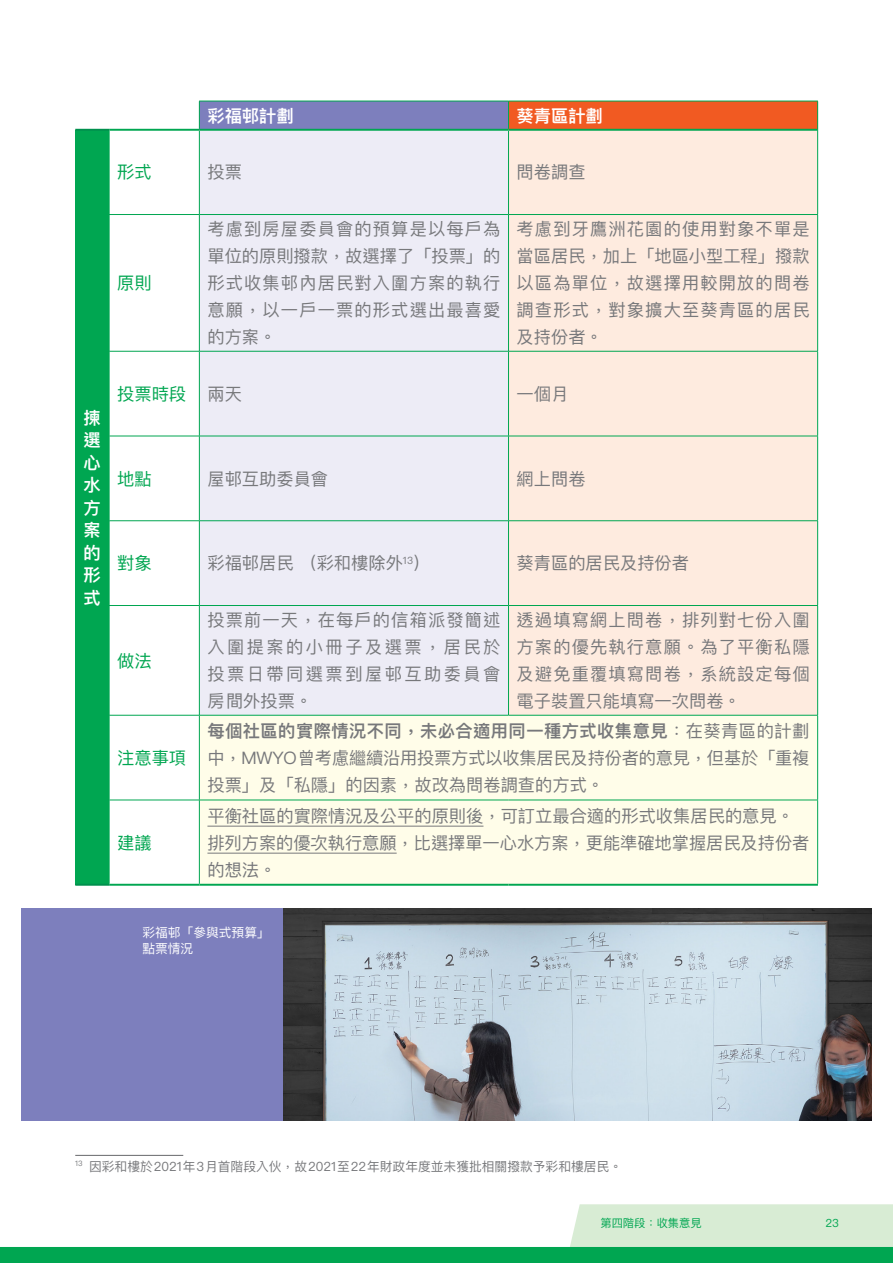
<style>
.page{position:relative;width:893px;height:1263px;background:#fff}
.page>*{position:absolute;margin:0;border:0;box-sizing:border-box;transform-origin:0 0}
.t1{font:17.25px/27px "Ping Fang TC";color:#77787b;text-align:justify}
.t2{font:17.25px "Ping Fang TC";color:#00a651}
.t3{font:600 17.25px/22.5px "Ping Fang TC";color:#fff;text-align:justify}
.t4{font:12.75px "Ping Fang TC";color:#77787b}
.t5{font:12.75px/15.3px "Ping Fang TC";color:#fff}
.t6{font:11.25px "Ping Fang TC";color:#00a651}
.s1{color:#77787b}
.s2{font-weight:600}
</style>
<div class="page">
<svg style="left:0;top:1204px;width:893px;height:59px"></svg>
<svg style="left:76px;top:101px;width:123px;height:783px"></svg>
<div style="left:199px;top:101px;width:309px;height:29px;background:#7d7fbd"></div>
<div style="left:508px;top:101px;width:310px;height:29px;background:#f15a22"></div>
<div style="left:76px;top:130px;width:33px;height:755px;background:#00a651"></div>
<div style="left:200px;top:131px;width:308px;height:584px;background:#edecf6"></div>
<div style="left:509px;top:131px;width:308px;height:584px;background:#feebdf"></div>
<div style="left:200px;top:716px;width:617px;height:168px;background:#fffde9"></div>
<svg style="left:199px;top:102px;width:1px;height:27px"></svg>
<svg style="left:508px;top:102px;width:1px;height:27px"></svg>
<svg style="left:817px;top:102px;width:1px;height:28px"></svg>
<hr style="left:75px;top:131px;width:1px;height:83px;background:#00a651">
<hr style="left:109px;top:131px;width:1px;height:83px;background:#00a651">
<hr style="left:199px;top:131px;width:1px;height:83px;background:#00a651">
<hr style="left:508px;top:131px;width:1px;height:83px;background:#00a651">
<hr style="left:817px;top:130px;width:1px;height:84px;background:#00a651">
<hr style="left:75px;top:214px;width:1px;height:137px;background:#00a651">
<hr style="left:109px;top:214px;width:90px;height:1px;background:#00a651">
<hr style="left:109px;top:215px;width:1px;height:136px;background:#00a651">
<hr style="left:199px;top:214px;width:309px;height:1px;background:#00a651">
<hr style="left:199px;top:215px;width:1px;height:136px;background:#00a651">
<hr style="left:508px;top:214px;width:310px;height:1px;background:#00a651">
<hr style="left:508px;top:215px;width:1px;height:136px;background:#00a651">
<hr style="left:817px;top:215px;width:1px;height:136px;background:#00a651">
<hr style="left:75px;top:351px;width:1px;height:85px;background:#00a651">
<hr style="left:109px;top:351px;width:90px;height:1px;background:#00a651">
<hr style="left:109px;top:351px;width:1px;height:85px;background:#00a651">
<hr style="left:199px;top:351px;width:309px;height:1px;background:#00a651">
<hr style="left:199px;top:351px;width:1px;height:85px;background:#00a651">
<hr style="left:508px;top:351px;width:310px;height:1px;background:#00a651">
<hr style="left:508px;top:351px;width:1px;height:85px;background:#00a651">
<hr style="left:817px;top:351px;width:1px;height:85px;background:#00a651">
<hr style="left:75px;top:436px;width:1px;height:85px;background:#00a651">
<hr style="left:109px;top:436px;width:90px;height:1px;background:#00a651">
<hr style="left:109px;top:436px;width:1px;height:84px;background:#00a651">
<hr style="left:199px;top:436px;width:309px;height:1px;background:#00a651">
<hr style="left:199px;top:436px;width:1px;height:84px;background:#00a651">
<hr style="left:508px;top:436px;width:310px;height:1px;background:#00a651">
<hr style="left:508px;top:436px;width:1px;height:84px;background:#00a651">
<hr style="left:817px;top:436px;width:1px;height:84px;background:#00a651">
<hr style="left:75px;top:521px;width:1px;height:84px;background:#00a651">
<hr style="left:109px;top:520px;width:90px;height:1px;background:#00a651">
<hr style="left:109px;top:521px;width:1px;height:84px;background:#00a651">
<hr style="left:199px;top:520px;width:309px;height:1px;background:#00a651">
<hr style="left:199px;top:521px;width:1px;height:84px;background:#00a651">
<hr style="left:508px;top:520px;width:310px;height:1px;background:#00a651">
<hr style="left:508px;top:521px;width:1px;height:84px;background:#00a651">
<hr style="left:817px;top:521px;width:1px;height:84px;background:#00a651">
<hr style="left:75px;top:605px;width:1px;height:110px;background:#00a651">
<hr style="left:109px;top:605px;width:90px;height:1px;background:#00a651">
<hr style="left:109px;top:606px;width:1px;height:109px;background:#00a651">
<hr style="left:199px;top:605px;width:309px;height:1px;background:#00a651">
<hr style="left:199px;top:606px;width:1px;height:109px;background:#00a651">
<hr style="left:508px;top:605px;width:310px;height:1px;background:#00a651">
<hr style="left:508px;top:606px;width:1px;height:109px;background:#00a651">
<hr style="left:817px;top:606px;width:1px;height:109px;background:#00a651">
<hr style="left:75px;top:715px;width:1px;height:85px;background:#00a651">
<hr style="left:109px;top:715px;width:90px;height:1px;background:#00a651">
<hr style="left:109px;top:715px;width:1px;height:85px;background:#00a651">
<hr style="left:199px;top:715px;width:309px;height:1px;background:#00a651">
<hr style="left:199px;top:715px;width:1px;height:85px;background:#00a651">
<hr style="left:508px;top:715px;width:310px;height:1px;background:#00a651">
<hr style="left:817px;top:715px;width:1px;height:85px;background:#00a651">
<hr style="left:75px;top:800px;width:1px;height:84px;background:#00a651">
<hr style="left:109px;top:800px;width:90px;height:1px;background:#00a651">
<hr style="left:109px;top:800px;width:1px;height:84px;background:#00a651">
<hr style="left:199px;top:800px;width:309px;height:1px;background:#00a651">
<hr style="left:199px;top:800px;width:1px;height:84px;background:#00a651">
<hr style="left:508px;top:800px;width:310px;height:1px;background:#00a651">
<hr style="left:817px;top:800px;width:1px;height:84px;background:#00a651">
<hr style="left:109px;top:129px;width:90px;height:2px;background:#00a651">
<hr style="left:199px;top:129px;width:309px;height:2px;background:#00a651">
<hr style="left:508px;top:129px;width:309px;height:2px;background:#00a651">
<hr style="left:109px;top:884px;width:90px;height:2px;background:#00a651">
<hr style="left:199px;top:884px;width:309px;height:2px;background:#00a651">
<hr style="left:508px;top:884px;width:310px;height:2px;background:#00a651">
<hr style="left:75px;top:129px;width:34px;height:2px;background:#00904d">
<hr style="left:75px;top:884px;width:34px;height:2px;background:#00904d">
<hr style="left:199px;top:101px;width:309px;height:1px;background:#00a651">
<hr style="left:508px;top:101px;width:310px;height:1px;background:#00a651">
<hr style="left:207px;top:826px;width:276px;height:1px;background:#77787b">
<hr style="left:207px;top:853px;width:190px;height:1px;background:#77787b">
<hr style="left:75px;top:1155px;width:108px;height:1px;background:#77787b">
<div style="left:21px;top:908px;width:262px;height:213px;background:#7d7fbd"></div>
<img style="left:283px;top:908px;width:589px;height:213px">
<p class="t3" style="left:207px;top:104px;width:88px">彩福邨計劃</p>
<p class="t3" style="left:517px;top:104px;width:88px">葵青區計劃</p>
<p class="t2" style="left:117px;top:162px;width:36px">形式</p>
<p class="t1" style="left:207px;top:158px;width:36px">投票</p>
<p class="t1" style="left:517px;top:158px;width:70px">問卷調查</p>
<p class="t2" style="left:117px;top:272px;width:36px">原則</p>
<p class="t1" style="left:207px;top:215px;width:295px">考慮到房屋委員會的預算是以每戶為單位的原則撥款，故選擇了「投票」的形式收集邨內居民對入圍方案的執行意願，以一戶一票的形式選出最喜愛的方案。</p>
<p class="t1" style="left:517px;top:215px;width:295px">考慮到牙鷹洲花園的使用對象不單是當區居民，加上「地區小型工程」撥款以區為單位，故選擇用較開放的問卷調查形式，對象擴大至葵青區的居民及持份者。</p>
<p class="t3" style="left:84px;top:406px;width:19px">揀選心水方案的形式</p>
<p class="t2" style="left:117px;top:383px;width:126px">投票時段 <span class="s1">兩天</span></p>
<p class="t1" style="left:517px;top:380px;width:53px">一個月</p>
<p class="t2" style="left:117px;top:468px;width:36px">地點</p>
<p class="t1" style="left:207px;top:465px;width:122px">屋邨互助委員會</p>
<p class="t1" style="left:517px;top:465px;width:70px">網上問卷</p>
<p class="t2" style="left:117px;top:553px;width:36px">對象</p>
<p class="t1" style="left:207px;top:549px;width:224px">彩福邨居民（彩和樓除外<sup>13</sup>）</p>
<p class="t1" style="left:517px;top:549px;width:174px">葵青區的居民及持份者</p>
<p class="t2" style="left:117px;top:650px;width:36px">做法</p>
<p class="t2" style="left:117px;top:747px;width:70px">注意事項</p>
<p class="t2" style="left:117px;top:832px;width:36px">建議</p>
<p class="t1" style="left:207px;top:606px;width:295px">投票前一天，在每戶的信箱派發簡述入圍提案的小冊子及選票，居民於投票日帶同選票到屋邨互助委員會房間外投票。</p>
<p class="t1" style="left:517px;top:606px;width:295px">透過填寫網上問卷，排列對七份入圍方案的優先執行意願。為了平衡私隱及避免重覆填寫問卷，系統設定每個電子裝置只能填寫一次問卷。</p>
<p class="t1" style="left:207px;top:717px;width:603px"><span class="s2">每個社區的實際情況不同，未必合適用同一種方式收集意見</span>：在葵青區的計劃中，MWYO曾考慮繼續沿用投票方式以收集居民及持份者的意見，但基於「重複投票」及「私隱」的因素，故改為問卷調查的方式。</p>
<p class="t1" style="left:207px;top:802px;width:603px;text-align:left">平衡社區的實際情況及公平的原則後，可訂立最合適的形式收集居民的意見。排列方案的優次執行意願，比選擇單一心水方案，更能準確地掌握居民及持份者的想法。</p>
<p class="t5" style="left:142px;top:925px;width:129px">彩福邨「參與式預算」點票情況</p>
<p class="t4" style="left:75px;top:1158px;width:548px"><sup>13</sup> 因彩和樓於2021年3月首階段入伙，故2021至22年財政年度並未獲批相關撥款予彩和樓居民。</p>
<p class="t6" style="left:600px;top:1215px;width:103px">第四階段：收集意見</p>
<p class="t6" style="left:825px;top:1215px;width:15px">23</p>
</div>
